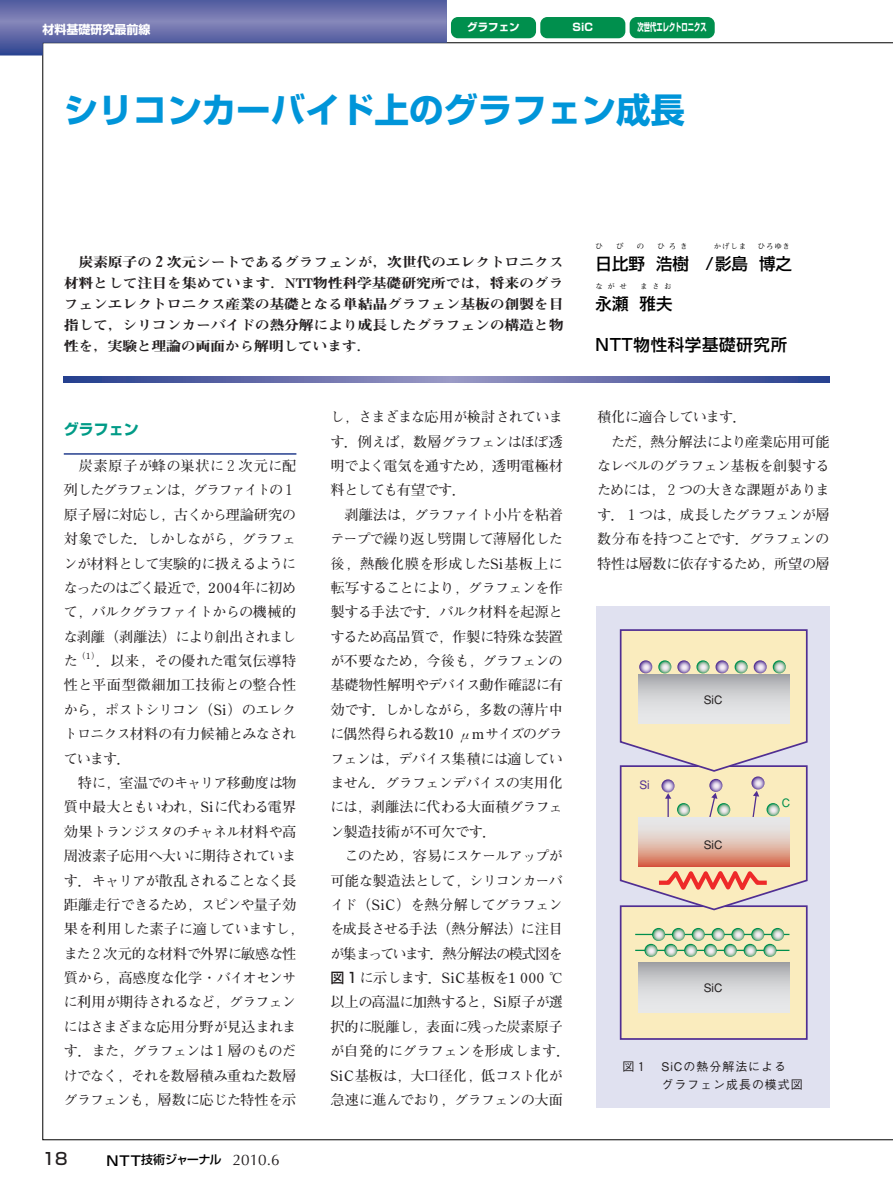
<style>
.page{position:relative;width:893px;height:1190px;background:#fff}
.page>*{position:absolute;margin:0;border:0;box-sizing:border-box;transform-origin:0 0}
.t1{font:700 34.5px "Shin Go";color:#0095d9}
.t2{font:500 16.5px "Shin Go";letter-spacing:.04em;color:#000}
.t3{font:500 16.5px "Shin Go";color:#231f20}
.t4{font:700 15px "Shin Go";color:#009b87}
.t5{font:700 14.1px/24.3px "Futo Min A101";letter-spacing:-.05em;color:#231f20;text-align:justify}
.t6{font:700 14.1px "Futo Min A101";color:#231f20}
.t7{font:700 14.1px "Futo Min A101";letter-spacing:-.075em;color:#231f20}
.t8{font:13.5px/21px "Midashi Min MA31";letter-spacing:-.02em;color:#231f20;text-align:justify;scale:1.11 1}
.t9{font:500 12px/18.3px "Gothic BBB";letter-spacing:.08em;color:#231f20}
.t10{font:500 12px "Shin Go";letter-spacing:-.075em;color:#000}
.t11{font:700 12px "Shin Go";color:#fff}
.t12{font:500 11.7px "Gothic BBB";color:#231f20}
.t13{font:500 11.7px "Gothic BBB";color:#502e92}
.t14{font:500 11.7px "Gothic BBB";color:#008f4d}
.t15{font:700 10.5px "Shin Go";color:#fff;scale:.6 1}
.t16{font:700 10.5px "Shin Go";color:#fff}
.t17{font:700 8.55px "Futo Min A101";color:#231f20}
.t18{font:700 7.5px "Futo Min A101";letter-spacing:.3em;color:#000}
.t19{font:700 7.5px "Futo Min A101";letter-spacing:.1em;color:#000}
.s1{font-size:13.5px}
.s2{font-family:"Optima";font-weight:400;font-size:15.3px;color:#231f20}
.s3{font-family:"Shin Go";font-weight:500}
</style>
<div class="page">
<hr style="left:64px;top:453px;width:232px;height:1px;background:#253f8e">
<svg style="left:0;top:0;width:446px;height:55px"></svg>
<svg style="left:64px;top:376px;width:765px;height:7px"></svg>
<div style="left:451px;top:17px;width:85px;height:21px;background:#008f4d;border-radius:7px"></div>
<div style="left:540px;top:17px;width:85px;height:21px;background:#008f4d;border-radius:7px"></div>
<div style="left:629px;top:17px;width:85px;height:21px;background:#008f4d;border-radius:7px"></div>
<div style="left:595px;top:605px;width:234px;height:502px;background:#e0e1f0"></div>
<div style="left:619px;top:905px;width:188px;height:134px;background:#faecbe;border:2px solid #502e92"></div>
<hr style="left:635px;top:933px;width:154px;height:2px;background:#008f4d">
<svg style="left:652px;top:928px;width:13px;height:13px"></svg>
<svg style="left:672px;top:928px;width:13px;height:13px"></svg>
<svg style="left:691px;top:928px;width:13px;height:13px"></svg>
<svg style="left:711px;top:928px;width:13px;height:13px"></svg>
<svg style="left:731px;top:928px;width:13px;height:13px"></svg>
<svg style="left:751px;top:928px;width:13px;height:13px"></svg>
<svg style="left:771px;top:928px;width:13px;height:13px"></svg>
<hr style="left:635px;top:949px;width:154px;height:2px;background:#008f4d">
<svg style="left:644px;top:943px;width:13px;height:14px"></svg>
<svg style="left:664px;top:943px;width:13px;height:14px"></svg>
<svg style="left:684px;top:943px;width:13px;height:14px"></svg>
<svg style="left:704px;top:943px;width:13px;height:14px"></svg>
<svg style="left:723px;top:943px;width:13px;height:14px"></svg>
<svg style="left:743px;top:943px;width:13px;height:14px"></svg>
<svg style="left:763px;top:943px;width:13px;height:14px"></svg>
<div style="left:638px;top:962px;width:151px;height:50px;background:linear-gradient(to bottom,#acadb1,#f1f2f4)"></div>
<svg style="left:619px;top:629px;width:189px;height:282px"></svg>
<p class="t11" style="left:43px;top:25px;width:109px">材料基礎研究最前線</p>
<p class="t16" style="left:467px;top:24px;width:54px">グラフェン</p>
<p class="t16" style="left:572px;top:24px;width:22px">SiC</p>
<p class="t15" style="left:637px;top:24px;width:117px">次世代エレクトロニクス</p>
<h1 class="t1" style="left:64px;top:97px;width:622px">シリコンカーバイド上のグラフェン成長</h1>
<p class="t8" style="left:64px;top:253px;width:452px;text-indent:15px">炭素原子の２次元シートであるグラフェンが，次世代のエレクトロニクス材料として注目を集めています．NTT物性科学基礎研究所では，将来のグラフェンエレクトロニクス産業の基礎となる単結晶グラフェン基板の創製を目指して，シリコンカーバイドの熱分解により成長したグラフェンの構造と物性を，実験と理論の両面から解明しています．</p>
<p class="t4" style="left:64px;top:423px;width:77px">グラフェン</p>
<p class="t5" style="left:64px;top:455px;width:234px;text-indent:15px">炭素原子が蜂の巣状に２次元に配列したグラフェンは，グラファイトの１原子層に対応し，古くから理論研究の対象でした．しかしながら，グラフェンが材料として実験的に扱えるようになったのはごく最近で，2004年に初めて，バルクグラファイトからの機械的な剥離（剥離法）により創出されました</p>
<p class="t17" style="left:77px;top:653px;width:24px">（1）</p>
<p class="t5" style="left:64px;top:650px;width:234px;text-indent:32px">．以来，その優れた電気伝導特性と平面型微細加工技術との整合性から，ポストシリコン（Si）のエレクトロニクス材料の有力候補とみなされています．</p>
<p class="t5" style="left:64px;top:772px;width:241px;text-align:center">特に，室温でのキャリア移動度は物<br>質中最大ともいわれ，Siに代わる電界効果トランジスタのチャネル材料や高周波素子応用へ大いに期待されています．キャリアが散乱されることなく長距離走行できるため，スピンや量子効果を利用した素子に適していますし，また２次元的な材料で外界に敏感な性質から，高感度な化学・バイオセンサに利用が期待されるなど，グラフェンにはさまざまな応用分野が見込まれます．また，グラフェンは１層のものだけでなく，それを数層積み重ねた数層グラフェンも，層数に応じた特性を示</p>
<p class="t3" style="left:43px;top:1153px;width:27px">18</p>
<p class="t10" style="left:106px;top:1155px;width:175px"><span class="s1">NTT</span>技術ジャーナル <span class="s2">2010.6</span></p>
<p class="t5" style="left:330px;top:407px;width:234px">し，さまざまな応用が検討されています．例えば，数層グラフェンはほぼ透明でよく電気を通すため，透明電極材料としても有望です．</p>
<p class="t5" style="left:330px;top:504px;width:234px;text-indent:14px">剥離法は，グラファイト小片を粘着テープで繰り返し劈開して薄層化した後，熱酸化膜を形成したSi基板上に転写することにより，グラフェンを作製する手法です．バルク材料を起源とするため高品質で，作製に特殊な装置が不要なため，今後も，グラフェンの基礎物性解明やデバイス動作確認に有効です．しかしながら，多数の薄片中に偶然得られる数10 μm サイズのグラフェンは，デバイス集積には適していません．グラフェンデバイスの実用化には，剥離法に代わる大面積グラフェン製造技術が不可欠です．</p>
<p class="t5" style="left:330px;top:845px;width:241px;text-align:center">このため，容易にスケールアップが<br>可能な製造法として，シリコンカーバイド（SiC）を熱分解してグラフェンを成長させる手法（熱分解法）に注目が集まっています．熱分解法の模式図を<span class="s3">図１</span>に示します．SiC基板を1 000 ℃以上の高温に加熱すると，Si原子が選択的に脱離し，表面に残った炭素原子が自発的にグラフェンを形成します．<br>SiC基板は，大口径化，低コスト化が急速に進んでおり，グラフェンの大面</p>
<p class="t18" style="left:595px;top:243px;width:9px">ひ</p>
<p class="t18" style="left:616px;top:243px;width:9px">び</p>
<p class="t18" style="left:637px;top:243px;width:9px">の</p>
<p class="t18" style="left:657px;top:243px;width:31px">ひろき</p>
<p class="t19" style="left:714px;top:243px;width:78px">かげしま　ひろゆき</p>
<p class="t2" style="left:595px;top:257px;width:198px">日比野 浩樹　/影島 博之</p>
<p class="t18" style="left:595px;top:284px;width:33px">ながせ</p>
<p class="t18" style="left:640px;top:284px;width:33px">まさお</p>
<p class="t2" style="left:595px;top:298px;width:78px">永瀬 雅夫</p>
<p class="t2" style="left:595px;top:338px;width:193px">NTT物性科学基礎研究所</p>
<p class="t7" style="left:597px;top:412px;width:151px">積化に適合しています．</p>
<p class="t6" style="left:611px;top:436px;width:220px">ただ，熱分解法により産業応用可能</p>
<p class="t5" style="left:597px;top:455px;width:234px">なレベルのグラフェン基板を創製する</p>
<p class="t5" style="left:597px;top:480px;width:234px">ためには，２つの大きな課題がありま</p>
<p class="t5" style="left:597px;top:504px;width:234px">す．１つは，成長したグラフェンが層</p>
<p class="t5" style="left:597px;top:528px;width:234px">数分布を持つことです．グラフェンの</p>
<p class="t6" style="left:597px;top:558px;width:234px">特性は層数に依存するため，所望の層</p>
<p class="t13" style="left:639px;top:780px;width:12px">Si</p>
<p class="t12" style="left:703px;top:694px;width:20px">SiC</p>
<p class="t12" style="left:703px;top:840px;width:20px">SiC</p>
<p class="t12" style="left:703px;top:983px;width:20px">SiC</p>
<p class="t14" style="left:782px;top:797px;width:10px">C</p>
<p class="t9" style="left:661px;top:1058px;width:143px;text-indent:-39px">図１　SiCの熱分解法による<br>グラフェン成長の模式図</p>
</div>
